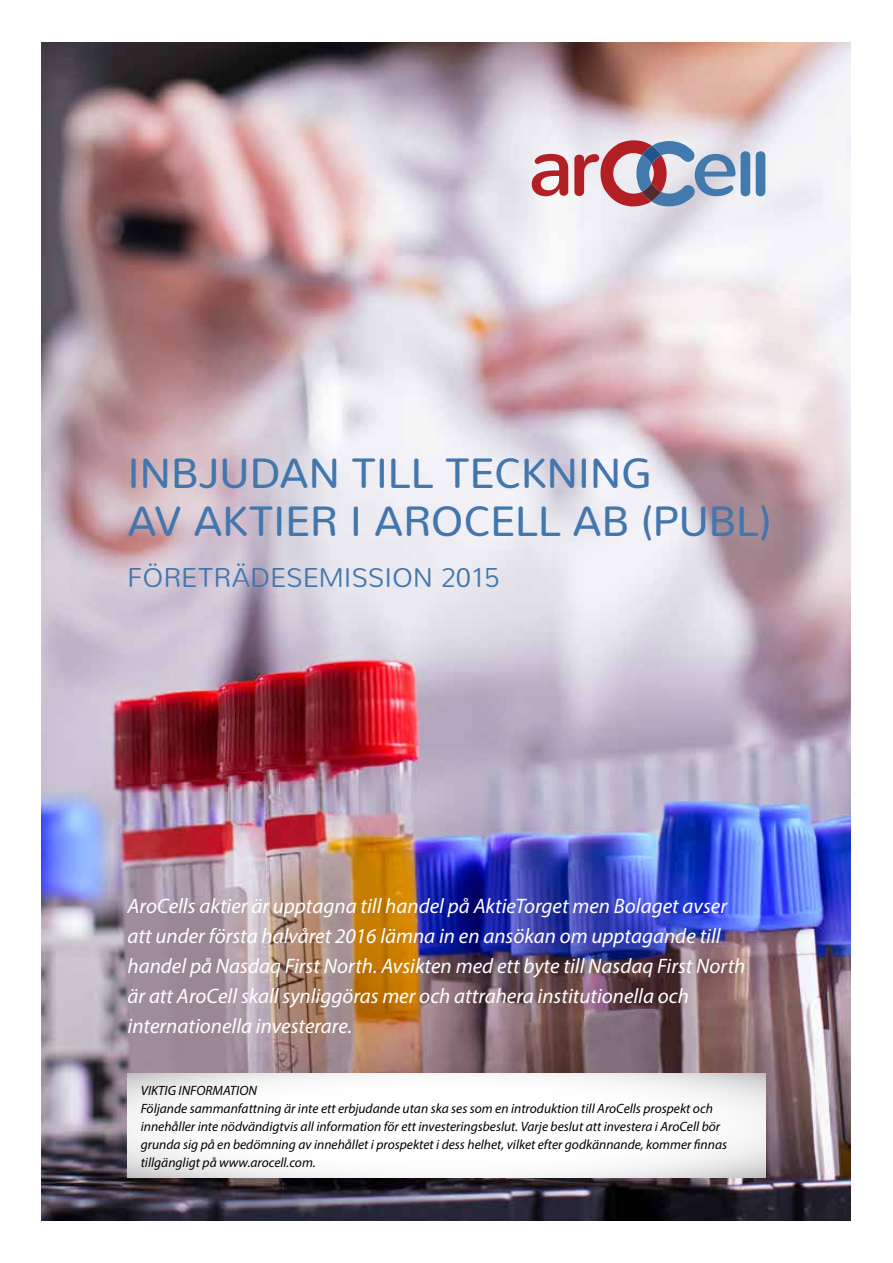
<style>
.page{position:relative;width:893px;height:1263px;background:#fff}
.page>*{position:absolute;margin:0;border:0;box-sizing:border-box;transform-origin:0 0}
.t1{font:42px/48px "Nunito";letter-spacing:-.005em;color:#4276ad}
.t2{font:300 27px "Nunito";letter-spacing:.005em;color:#4276ad}
.t3{font:italic 21px/30px "Myriad Pro";color:#fff}
.t4{font:italic 13.5px/18px "Myriad Pro";color:#000}
</style>
<div class="page">
<img style="left:41px;top:43px;width:809px;height:1177px">
<svg style="left:128px;top:1074px;width:637px;height:104px"></svg>
<svg style="left:532px;top:154px;width:36px;height:42px"></svg>
<svg style="left:574px;top:140px;width:176px;height:66px"></svg>
<svg style="left:756px;top:151px;width:9px;height:45px"></svg>
<h1 class="t1" style="left:128px;top:444px;width:646px">INBJUDAN TILL TECKNING<br>AV AKTIER I AROCELL AB (PUBL)</h1>
<h2 class="t2" style="left:128px;top:555px;width:373px">FÖRETRÄDESEMISSION 2015</h2>
<p class="t3" style="left:128px;top:891px;width:619px">AroCells aktier är upptagna till handel på AktieTorget men Bolaget avser att under första halvåret 2016 lämna in en ansökan om upptagande till handel på Nasdaq First North. Avsikten med ett byte till Nasdaq First North är att AroCell skall synliggöras mer och attrahera institutionella och internationella investerare.</p>
<p class="t4" style="left:141px;top:1081px;width:588px">VIKTIG INFORMATION<br>Följande sammanfattning är inte ett erbjudande utan ska ses som en introduktion till AroCells prospekt och innehåller inte nödvändigtvis all information för ett investeringsbeslut. Varje beslut att investera i AroCell bör grunda sig på en bedömning av innehållet i prospektet i dess helhet, vilket efter godkännande, kommer finnas tillgängligt på www.arocell.com.</p>
</div>
